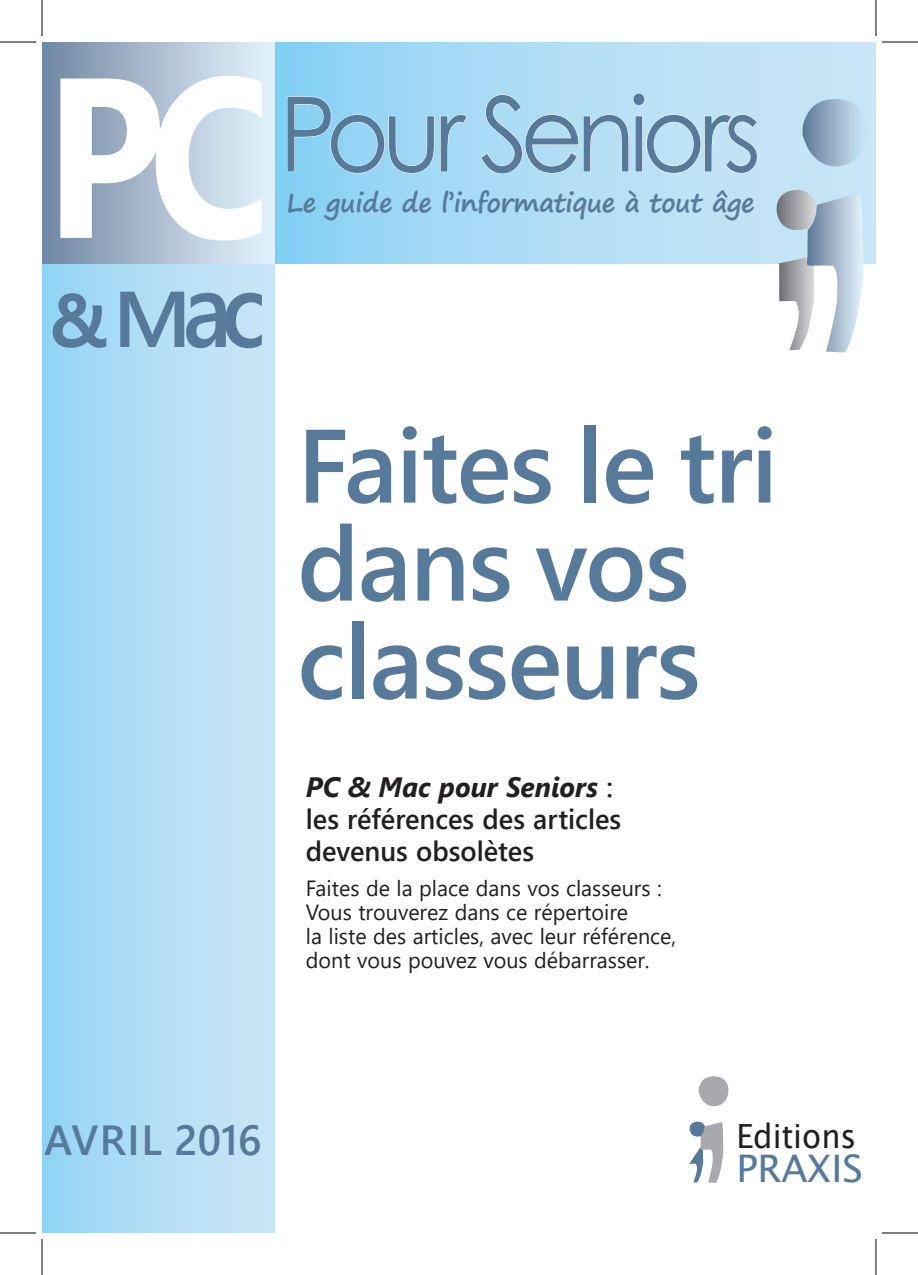
<style>
.page{position:relative;width:918px;height:1275px;background:#fff}
.page>*{position:absolute;margin:0;border:0;box-sizing:border-box;transform-origin:0 0}
.t1{font:700 226px "Segoe UI";color:#fff;scale:.85 1}
.t2{font:600 106px "Segoe UI";color:#587a9a;scale:.89 1}
.t3{font:600 104px/98px "Segoe UI";letter-spacing:-.015em;color:#587a9a}
.t4{font:104px "Century Gothic";letter-spacing:-.065em;color:#587a9a;scale:.93 1}
.t5{font:600 42px "Segoe UI";color:#587a9a}
.t6{font:38px "Lucida Sans Unicode";color:#587a9a}
.t7{font:33.2px "Lucida Sans Unicode";color:#231f20;scale:.93 1}
.t8{font:600 28px/32px "Segoe UI";color:#231f20}
.t9{font:700 26px "Segoe Print";letter-spacing:-.02em;color:#587a9a}
.t10{font:22px/24px "Segoe UI";color:#231f20}
.s1{font-size:100.8px}
.s2{font-size:79px}
.s3{font-weight:700;font-style:italic}
</style>
<div class="page">
<div style="left:274px;top:42px;width:601px;height:221px;background:linear-gradient(to right,#8cd2f4,#d1e8f6)"></div>
<div style="left:42px;top:42px;width:232px;height:227px;background:linear-gradient(to right,#7389a6,#e4f4fd)"></div>
<div style="left:42px;top:265px;width:232px;height:968px;background:linear-gradient(to right,#95d5f5,#cde7f6)"></div>
<svg style="left:802px;top:99px;width:65px;height:68px"></svg>
<svg style="left:775px;top:190px;width:88px;height:162px"></svg>
<svg style="left:286px;top:96px;width:181px;height:78px"></svg>
<svg style="left:480px;top:92px;width:277px;height:82px"></svg>
<svg style="left:60px;top:75px;width:202px;height:166px"></svg>
<svg style="left:698px;top:1076px;width:30px;height:30px"></svg>
<svg style="left:689px;top:1121px;width:34px;height:61px"></svg>
<hr style="left:0;top:42px;width:36px;height:1px;background:#000">
<hr style="left:881px;top:42px;width:36px;height:1px;background:#000">
<hr style="left:0;top:1232px;width:36px;height:1px;background:#000">
<hr style="left:881px;top:1232px;width:36px;height:1px;background:#000">
<hr style="left:42px;top:0;width:1px;height:36px;background:#000">
<hr style="left:42px;top:1239px;width:1px;height:36px;background:#000">
<hr style="left:875px;top:0;width:1px;height:36px;background:#000">
<hr style="left:875px;top:1239px;width:1px;height:36px;background:#000">
<h1 class="t1" style="left:46px;top:-25px;width:264px">PC</h1>
<h2 class="t2" style="left:49px;top:224px;width:244px"><span class="s1">&amp;</span> <span class="s2">M</span>ac</h2>
<h3 class="t4" style="left:279px;top:61px;width:520px">Pour Seniors</h3>
<p class="t9" style="left:286px;top:179px;width:469px">Le guide de l’informatique à tout âge</p>
<h3 class="t3" style="left:297px;top:415px;width:482px">Faites le tri dans vos classeurs</h3>
<p class="t8" style="left:306px;top:770px;width:317px"><span class="s3">PC &amp; Mac pour Seniors</span> : les références des articles devenus obsolètes</p>
<p class="t10" style="left:306px;top:876px;width:372px">Faites de la place dans vos classeurs :<br>Vous trouverez dans ce répertoire<br>la liste des articles, avec leur référence, dont vous pouvez vous débarrasser.</p>
<h3 class="t5" style="left:44px;top:1106px;width:219px">AVRIL 2016</h3>
<h3 class="t7" style="left:736px;top:1110px;width:131px">Editions</h3>
<h3 class="t6" style="left:736px;top:1138px;width:128px">PRAXIS</h3>
</div>
